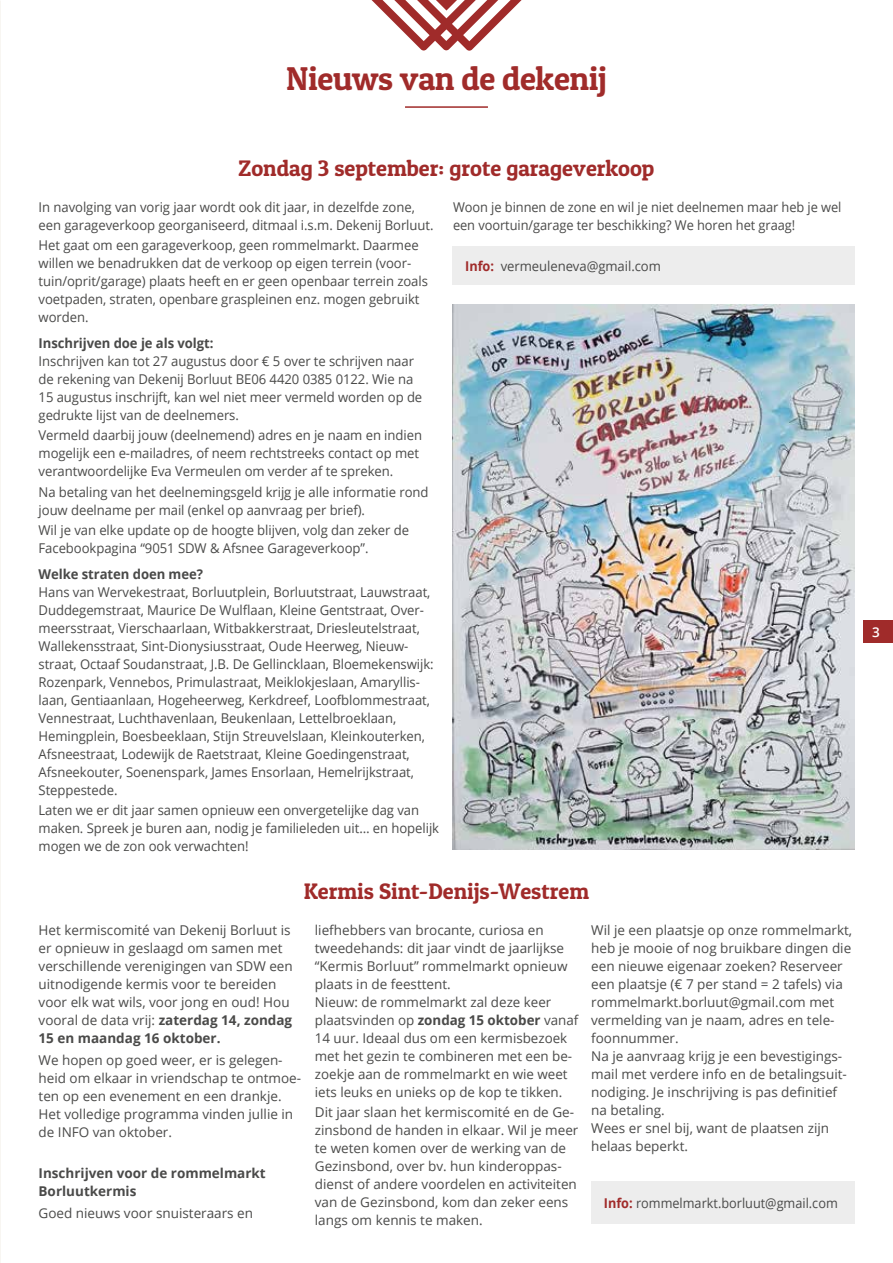
<style>
.page{position:relative;width:893px;height:1263px;background:#fff}
.page>*{position:absolute;margin:0;border:0;box-sizing:border-box;transform-origin:0 0}
.t1{font:33px "Patua One";letter-spacing:-.01em;color:#a02b2a}
.t2{font:22.5px "Patua One";color:#a02b2a}
.t3{font:13.5px/18px "Open Sans";letter-spacing:-.005em;color:#4a4a49}
.t4{font:13.5px/18px "Open Sans";letter-spacing:-.005em;color:#4a4a49;scale:.95 1}
.t5{font:700 13.5px/18px "Open Sans";color:#4a4a49}
.t6{font:13.5px "Open Sans";letter-spacing:-.005em;color:#4a4a49;scale:.94 1}
.t7{font:600 13.5px "Open Sans";color:#fff}
.s1{font-weight:700;color:#a02b2a}
.s2{font-weight:700}
</style>
<div class="page">
<hr style="left:405px;top:106px;width:83px;height:2px;background:#a02b2a">
<svg style="left:371px;top:0;width:151px;height:51px"></svg>
<img style="left:0;top:0;width:1px;height:504px">
<div style="left:591px;top:1181px;width:264px;height:43px;background:#ededed"></div>
<div style="left:452px;top:247px;width:403px;height:38px;background:#ededed"></div>
<img style="left:452px;top:305px;width:403px;height:545px">
<div style="left:863px;top:620px;width:30px;height:22px;background:#a02b2a"></div>
<h1 class="t1" style="left:286px;top:58px;width:322px">Nieuws van de dekenij</h1>
<h2 class="t2" style="left:239px;top:154px;width:417px">Zondag 3 september: grote garageverkoop</h2>
<p class="t3" style="left:39px;top:197px;width:396px">In navolging van vorig jaar wordt ook dit jaar, in dezelfde zone, een garageverkoop georganiseerd, ditmaal i.s.m. Dekenij Borluut.</p>
<p class="t3" style="left:39px;top:236px;width:391px">Het gaat om een garageverkoop, geen rommelmarkt. Daarmee willen we benadrukken dat de verkoop op eigen terrein (voor&shy;tuin/oprit/garage) plaats heeft en er geen openbaar terrein zoals voetpaden, straten, openbare graspleinen enz. mogen gebruikt worden.</p>
<p class="t5" style="left:39px;top:334px;width:176px">Inschrijven doe je als volgt:</p>
<p class="t3" style="left:39px;top:352px;width:385px">Inschrijven kan tot 27 augustus door € 5 over te schrijven naar de rekening van Dekenij Borluut BE06 4420 0385 0122. Wie na 15 augustus inschrijft, kan wel niet meer vermeld worden op de gedrukte lijst van de deelnemers.</p>
<p class="t3" style="left:39px;top:426px;width:385px">Vermeld daarbij jouw (deelnemend) adres en je naam en indien mogelijk een e-mailadres, of neem rechtstreeks contact op met verantwoordelijke Eva Vermeulen om verder af te spreken.</p>
<p class="t3" style="left:39px;top:482px;width:391px">Na betaling van het deelnemingsgeld krijg je alle informatie rond jouw deelname per mail (enkel op aanvraag per brief).</p>
<p class="t3" style="left:39px;top:520px;width:372px">Wil je van elke update op de hoogte blijven, volg dan zeker de<br>Facebookpagina “9051 SDW &amp; Afsnee Garageverkoop”.</p>
<p class="t5" style="left:39px;top:565px;width:166px">Welke straten doen mee?</p>
<p class="t3" style="left:39px;top:583px;width:397px">Hans van Wervekestraat, Borluutplein, Borluutstraat, Lauwstraat, Duddegemstraat, Maurice De Wulflaan, Kleine Gentstraat, Over&shy;meersstraat, Vierschaarlaan, Witbakkerstraat, Driesleutelstraat, Wallekensstraat, Sint-Dionysiusstraat, Oude Heerweg, Nieuw&shy;straat, Octaaf Soudanstraat, J.B. De Gellincklaan, Bloemekenswijk:<br>Rozenpark, Vennebos, Primulastraat, Meiklokjeslaan, Amaryllis&shy;laan, Gentiaanlaan, Hogeheerweg, Kerkdreef, Loofblommestraat, Vennestraat, Luchthavenlaan, Beukenlaan, Lettelbroeklaan, Hemingplein, Boesbeeklaan, Stijn Streuvelslaan, Kleinkouterken, Afsneestraat, Lodewijk de Raetstraat, Kleine Goedingenstraat, Afsneekouter, Soenenspark, James Ensorlaan, Hemelrijkstraat, Steppestede.</p>
<p class="t3" style="left:39px;top:801px;width:402px">Laten we er dit jaar samen opnieuw een onvergetelijke dag van maken. Spreek je buren aan, nodig je familieleden uit… en hopelijk mogen we de zon ook verwachten!</p>
<p class="t4" style="left:453px;top:197px;width:410px">Woon je binnen de zone en wil je niet deelnemen maar heb je wel een voortuin/garage ter beschikking? We horen het graag!</p>
<p class="t3" style="left:465px;top:257px;width:197px"><span class="s1">Info:</span> vermeuleneva@gmail.com</p>
<h2 class="t2" style="left:304px;top:878px;width:287px">Kermis Sint-Denijs-Westrem</h2>
<p class="t3" style="left:39px;top:921px;width:256px">Het kermiscomité van Dekenij Borluut is er opnieuw in geslaagd om samen met verschillende verenigingen van SDW een uitnodigende kermis voor te bereiden voor elk wat wils, voor jong en oud! Hou vooral de data vrij: <span class="s2">zaterdag 14, zondag 15 en maandag 16 oktober.</span></p>
<p class="t3" style="left:39px;top:1051px;width:264px">We hopen op goed weer, er is gelegen&shy;heid om elkaar in vriendschap te ontmoe&shy;ten op een evenement en een drankje.<br>Het volledige programma vinden jullie in de INFO van oktober.</p>
<p class="t5" style="left:39px;top:1163px;width:229px">Inschrijven voor de rommelmarkt<br>Borluutkermis</p>
<p class="t3" style="left:39px;top:1203px;width:216px">Goed nieuws voor snuisteraars en</p>
<p class="t3" style="left:315px;top:921px;width:265px">liefhebbers van brocante, curiosa en tweedehands: dit jaar vindt de jaarlijkse “Kermis Borluut” rommelmarkt opnieuw plaats in de feesttent.<br>Nieuw: de rommelmarkt zal deze keer plaatsvinden op <span class="s2">zondag 15 oktober</span> vanaf 14 uur. Ideaal dus om een kermisbezoek met het gezin te combineren met een be&shy;zoekje aan de rommelmarkt en wie weet iets leuks en unieks op de kop te tikken.</p>
<p class="t3" style="left:315px;top:1103px;width:265px">Dit jaar slaan het kermiscomité en de Ge&shy;zinsbond de handen in elkaar. Wil je meer te weten komen over de werking van de Gezinsbond, over bv. hun kinderoppas&shy;dienst of andere voordelen en activiteiten van de Gezinsbond, kom dan zeker eens langs om kennis te maken.</p>
<p class="t3" style="left:591px;top:921px;width:262px">Wil je een plaatsje op onze rommelmarkt, heb je mooie of nog bruikbare dingen die een nieuwe eigenaar zoeken? Reserveer een plaatsje (€ 7 per stand = 2 tafels) via rommelmarkt.borluut@gmail.com met vermelding van je naam, adres en tele&shy;foonnummer.<br>Na je aanvraag krijg je een bevestigings&shy;mail met verdere info en de betalingsuit&shy;nodiging. Je inschrijving is pas definitief na betaling.<br>Wees er snel bij, want de plaatsen zijn helaas beperkt.</p>
<p class="t6" style="left:604px;top:1194px;width:250px"><span class="s1">Info:</span> rommelmarkt.borluut@gmail.com</p>
<p class="t7" style="left:872px;top:622px;width:9px">3</p>
</div>
